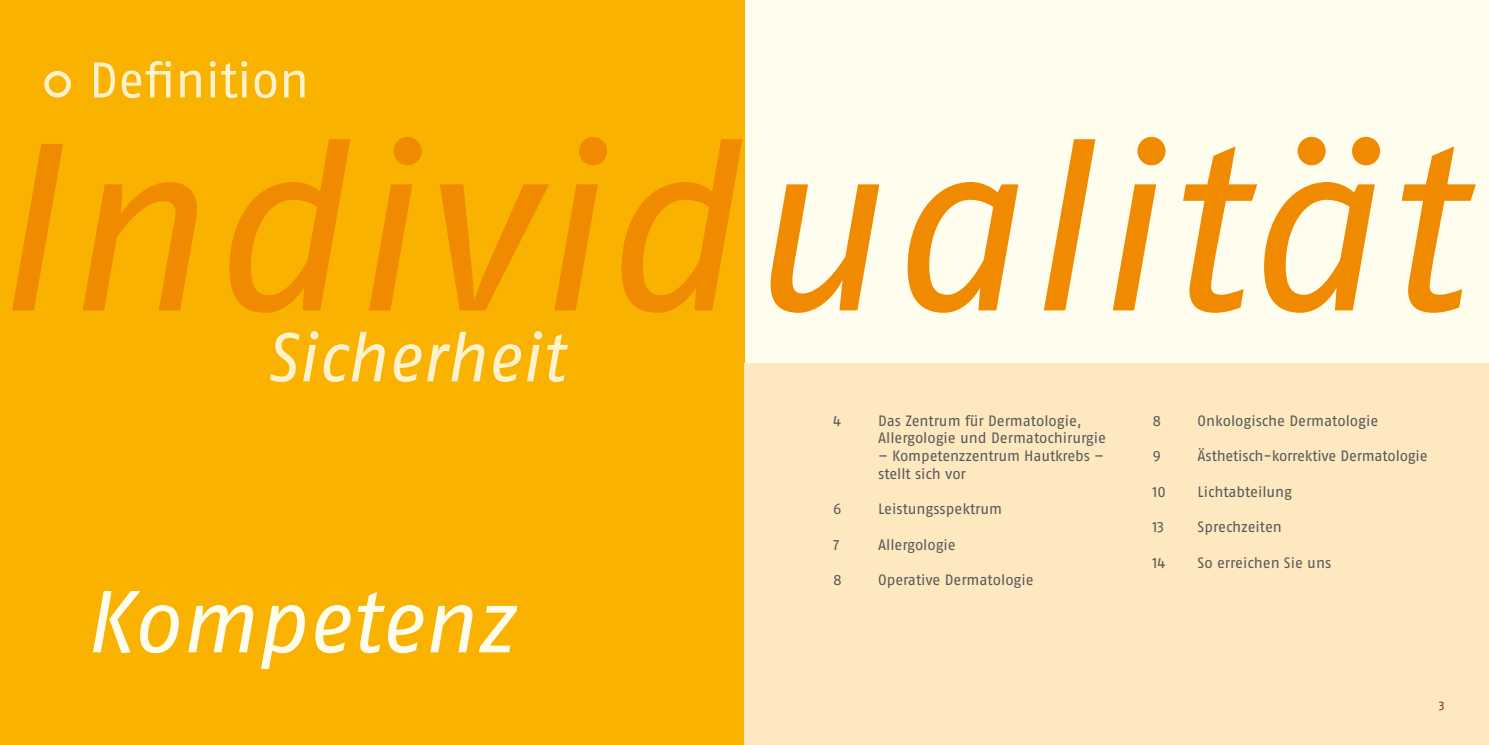
<style>
.page{position:relative;width:1489px;height:745px;background:#fff}
.page>*{position:absolute;margin:0;border:0;box-sizing:border-box;transform-origin:0 0}
.t1{font:italic 237.5px "Fago Pro";letter-spacing:.005em;color:#f08a00}
.t2{font:italic 87.5px "Fago Pro";letter-spacing:-.005em;color:#fffdee}
.t3{font:italic 68.75px "Fago Pro";color:#fff2cd}
.t4{font:50px "Fago Pro";color:#fff2cd}
.t5{font:15px/17.8px "Fago Pro";letter-spacing:-.005em;color:#58585a}
.t6{font:12.5px "Fago Pro";color:#93203b}
</style>
<div class="page">
<div style="left:0;top:0;width:1488px;height:744px;background:#fffdee"></div>
<div style="left:0;top:0;width:744px;height:744px;background:#f9b200"></div>
<svg style="left:44px;top:71px;width:27px;height:26px"></svg>
<div style="left:744px;top:363px;width:744px;height:381px;background:#fee8bf"></div>
<h3 class="t4" style="left:89px;top:50px;width:222px">Definition</h3>
<h1 class="t1" style="left:-12px;top:84px;width:1473px">Individualität</h1>
<h3 class="t3" style="left:266px;top:316px;width:300px">Sicherheit</h3>
<h2 class="t2" style="left:84px;top:568px;width:431px">Kompetenz</h2>
<p class="t5" style="left:833px;top:411px;width:9px">4</p>
<p class="t5" style="left:878px;top:411px;width:229px">Das Zentrum für Dermatologie,<br>Allergologie und Dermatochirurgie</p>
<p class="t5" style="left:878px;top:447px;width:227px">– Kompetenzzentrum Hautkrebs – stellt sich vor</p>
<p class="t5" style="left:833px;top:500px;width:10px">6</p>
<p class="t5" style="left:878px;top:500px;width:125px">Leistungsspektrum</p>
<p class="t5" style="left:833px;top:535px;width:8px">7</p>
<p class="t5" style="left:878px;top:535px;width:79px">Allergologie</p>
<p class="t5" style="left:833px;top:571px;width:10px">8</p>
<p class="t5" style="left:878px;top:571px;width:157px">Operative Dermatologie</p>
<p class="t5" style="left:1152px;top:411px;width:10px">8</p>
<p class="t5" style="left:1197px;top:411px;width:182px">Onkologische Dermatologie</p>
<p class="t5" style="left:1152px;top:446px;width:10px">9</p>
<p class="t5" style="left:1197px;top:446px;width:231px">Ästhetisch-korrektive Dermatologie</p>
<p class="t5" style="left:1152px;top:482px;width:15px">10</p>
<p class="t5" style="left:1197px;top:482px;width:96px">Lichtabteilung</p>
<p class="t5" style="left:1152px;top:517px;width:13px">13</p>
<p class="t5" style="left:1197px;top:517px;width:86px">Sprechzeiten</p>
<p class="t5" style="left:1152px;top:553px;width:14px">14</p>
<p class="t5" style="left:1197px;top:553px;width:135px">So erreichen Sie uns</p>
<p class="t6" style="left:1438px;top:697px;width:7px">3</p>
</div>
